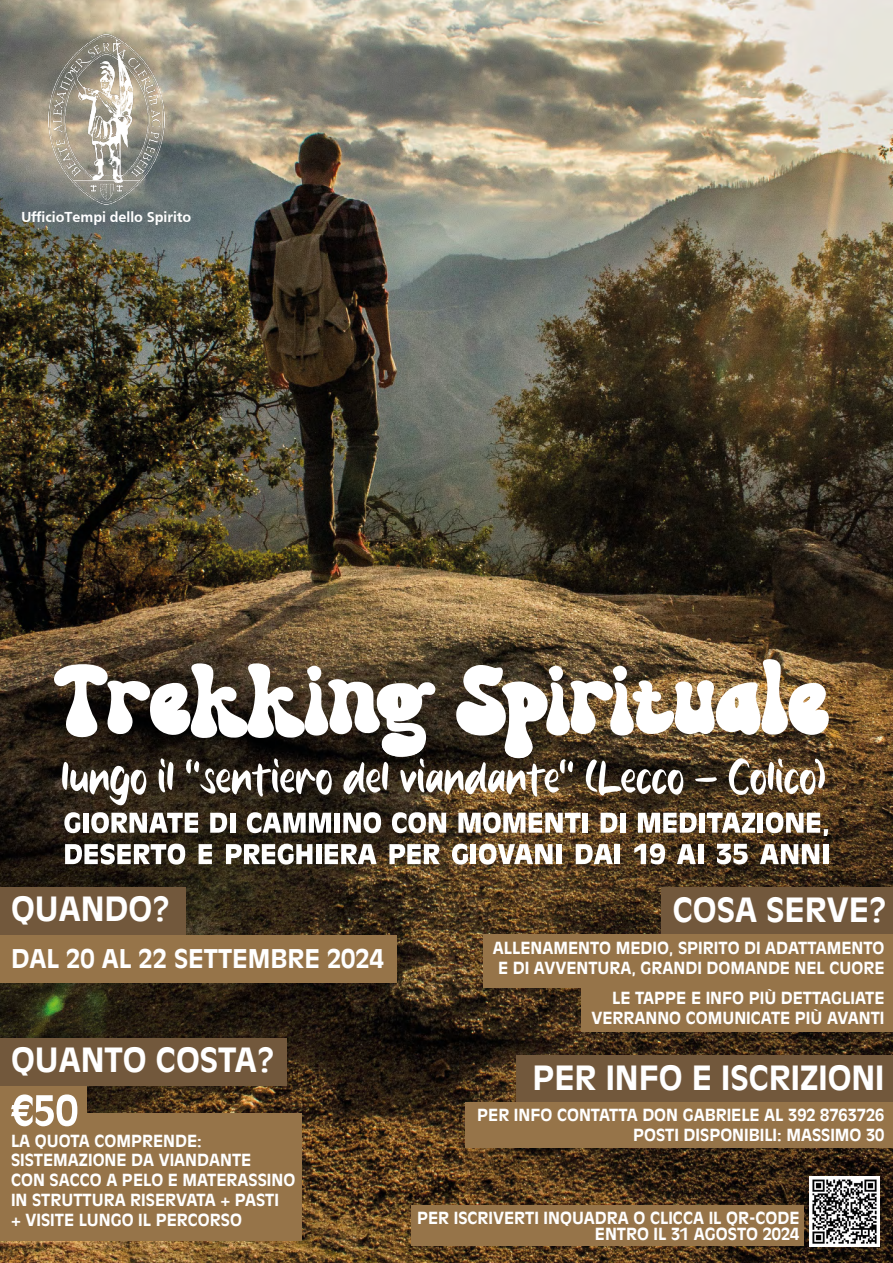
<style>
.page{position:relative;width:893px;height:1263px;background:#fff}
.page>*{position:absolute;margin:0;border:0;box-sizing:border-box;transform-origin:0 0}
.t1{font:700 33px "Antique Olive Std";color:#fff}
.t2{font:700 25.5px "Antique Olive Std";color:#fff}
.t3{font:700 16.5px/19.8px "Antique Olive Std";color:#fff;text-align:right}
.t4{font:700 15px "Frutiger";color:#fff}
</style>
<div class="page">
<img style="left:0;top:0;width:893px;height:1263px">
<img style="left:21px;top:35px;width:170px;height:170px">
<svg style="left:54px;top:659px;width:775px;height:146px"></svg>
<svg style="left:64px;top:812px;width:16px;height:21px"></svg>
<div style="left:83px;top:813px;width:6px;height:20px;background:#fff"></div>
<svg style="left:91px;top:812px;width:107px;height:21px"></svg>
<svg style="left:210px;top:813px;width:17px;height:20px"></svg>
<div style="left:230px;top:813px;width:5px;height:20px;background:#fff"></div>
<svg style="left:247px;top:812px;width:84px;height:21px"></svg>
<div style="left:334px;top:813px;width:6px;height:20px;background:#fff"></div>
<svg style="left:343px;top:812px;width:38px;height:21px"></svg>
<svg style="left:392px;top:812px;width:54px;height:21px"></svg>
<svg style="left:458px;top:812px;width:123px;height:21px"></svg>
<div style="left:583px;top:813px;width:5px;height:20px;background:#fff"></div>
<svg style="left:601px;top:813px;width:16px;height:20px"></svg>
<div style="left:620px;top:813px;width:5px;height:20px;background:#fff"></div>
<svg style="left:638px;top:813px;width:59px;height:20px"></svg>
<div style="left:699px;top:813px;width:6px;height:20px;background:#fff"></div>
<svg style="left:707px;top:813px;width:48px;height:20px"></svg>
<div style="left:758px;top:813px;width:5px;height:20px;background:#fff"></div>
<svg style="left:766px;top:812px;width:62px;height:24px"></svg>
<svg style="left:65px;top:844px;width:120px;height:21px"></svg>
<svg style="left:199px;top:844px;width:13px;height:20px"></svg>
<svg style="left:226px;top:844px;width:86px;height:21px"></svg>
<div style="left:316px;top:844px;width:5px;height:20px;background:#fff"></div>
<svg style="left:325px;top:844px;width:52px;height:20px"></svg>
<svg style="left:389px;top:844px;width:51px;height:20px"></svg>
<svg style="left:452px;top:844px;width:16px;height:21px"></svg>
<div style="left:471px;top:844px;width:5px;height:20px;background:#fff"></div>
<svg style="left:479px;top:844px;width:73px;height:21px"></svg>
<div style="left:556px;top:844px;width:5px;height:20px;background:#fff"></div>
<svg style="left:576px;top:844px;width:37px;height:20px"></svg>
<div style="left:615px;top:844px;width:5px;height:20px;background:#fff"></div>
<svg style="left:634px;top:843px;width:31px;height:21px"></svg>
<svg style="left:677px;top:844px;width:19px;height:20px"></svg>
<div style="left:698px;top:844px;width:5px;height:20px;background:#fff"></div>
<svg style="left:717px;top:844px;width:31px;height:20px"></svg>
<svg style="left:760px;top:844px;width:59px;height:20px"></svg>
<div style="left:823px;top:844px;width:5px;height:20px;background:#fff"></div>
<div style="left:0;top:888px;width:186px;height:47px;background:#72583c"></div>
<div style="left:0;top:935px;width:397px;height:47px;background:#967449"></div>
<div style="left:0;top:1039px;width:287px;height:47px;background:#72583c"></div>
<div style="left:0;top:1086px;width:87px;height:31px;background:#967449"></div>
<div style="left:0;top:1113px;width:302px;height:62px;background:#967449"></div>
<div style="left:0;top:1162px;width:301px;height:78px;background:#967449"></div>
<div style="left:581px;top:977px;width:312px;height:54px;background:#967449"></div>
<div style="left:517px;top:1056px;width:376px;height:47px;background:#72583c"></div>
<div style="left:661px;top:888px;width:232px;height:47px;background:#72583c"></div>
<img style="left:810px;top:1177px;width:70px;height:69px">
<div style="left:483px;top:934px;width:410px;height:54px;background:#967449"></div>
<div style="left:465px;top:1102px;width:428px;height:45px;background:#967449"></div>
<div style="left:411px;top:1205px;width:393px;height:41px;background:#967449"></div>
<svg style="left:11px;top:1094px;width:66px;height:32px"></svg>
<p class="t4" style="left:21px;top:208px;width:172px">UfficioTempi dello Spirito</p>
<h1 class="t1" style="left:11px;top:889px;width:161px">QUANDO?</h1>
<h2 class="t2" style="left:11px;top:943px;width:374px">DAL 20 AL 22 SETTEMBRE 2024</h2>
<h1 class="t1" style="left:11px;top:1040px;width:266px">QUANTO COSTA?</h1>
<p class="t3" style="left:11px;top:1131px;width:286px;text-align:left">LA QUOTA COMPRENDE:<br>SISTEMAZIONE DA VIANDANTE<br>CON SACCO A PELO E MATERASSINO<br>IN STRUTTURA RISERVATA + PASTI<br>+ VISITE LUNGO IL PERCORSO</p>
<h1 class="t1" style="left:673px;top:889px;width:216px">COSA SERVE?</h1>
<p class="t3" style="left:493px;top:938px;width:393px;text-align:center">ALLENAMENTO MEDIO, SPIRITO DI ADATTAMENTO<br>E DI AVVENTURA, GRANDI DOMANDE NEL CUORE</p>
<p class="t3" style="left:591px;top:988px;width:295px">LE TAPPE E INFO PIÙ DETTAGLIATE<br>VERRANNO COMUNICATE PIÙ AVANTI</p>
<h1 class="t1" style="left:532px;top:1057px;width:354px">PER INFO E ISCRIZIONI</h1>
<p class="t3" style="left:477px;top:1105px;width:409px">PER INFO CONTATTA DON GABRIELE AL 392 8763726<br>POSTI DISPONIBILI: MASSIMO 30</p>
<p class="t3" style="left:417px;top:1209px;width:384px;line-height:16.5px">PER ISCRIVERTI INQUADRA O CLICCA IL QR-CODE<br>ENTRO IL 31 AGOSTO 2024</p>
</div>
